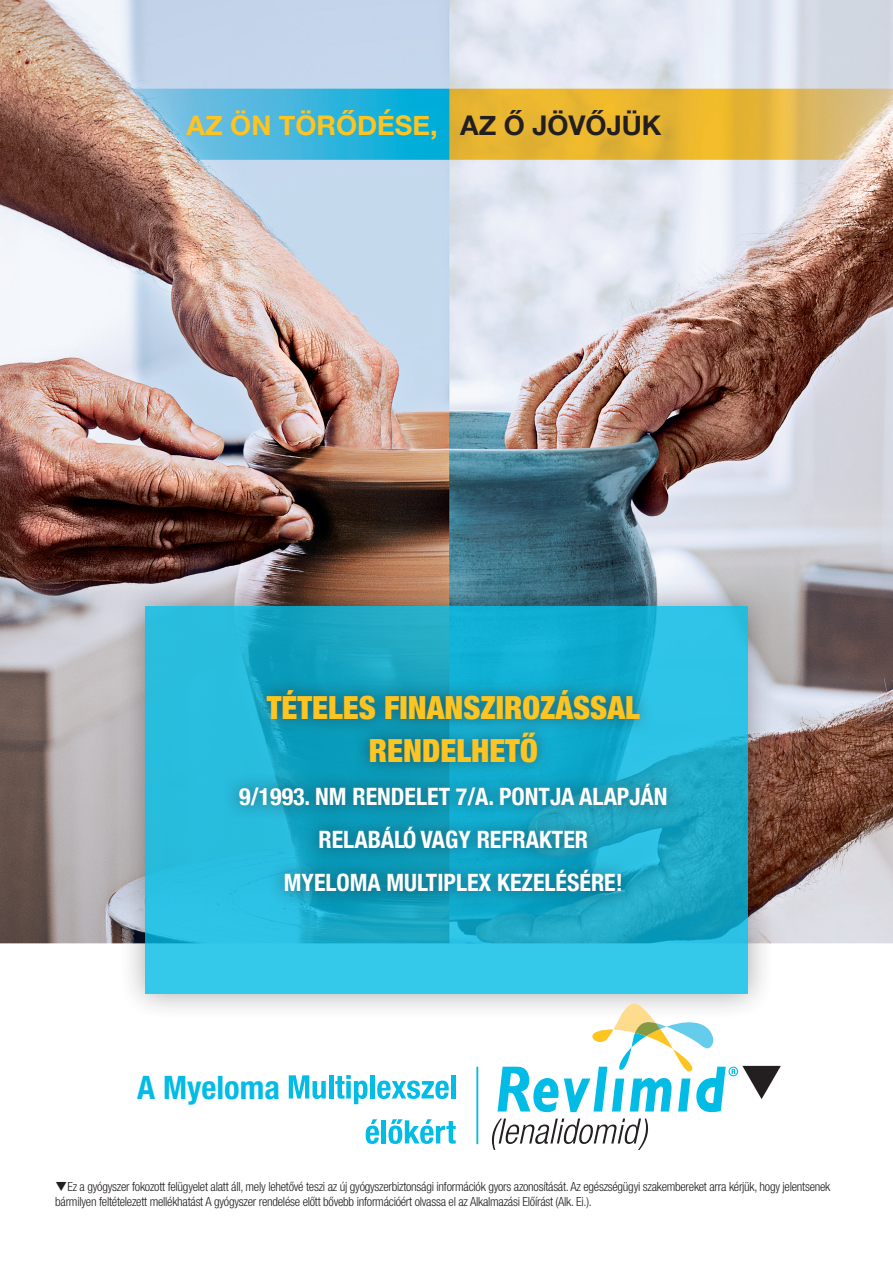
<style>
.page{position:relative;width:893px;height:1263px;background:#fff}
.page>*{position:absolute;margin:0;border:0;box-sizing:border-box;transform-origin:0 0}
.t1{font:700 condensed 32.4px "Helvetica Neue LT Pro";color:#02bce5}
.t2{font:900 condensed 31.95px/43px "Helvetica Neue";color:#fec422;text-align:center}
.t3{font:700 27.15px "Helvetica Neue";color:#fec422}
.t4{font:700 condensed 23.85px/43px "Helvetica Neue";color:#fff;text-align:center}
.t5{font:300 condensed 12.6px/15.1px "Helvetica Neue LT Pro";letter-spacing:-.02em;color:#231f20}
.s1{color:#231f20}
</style>
<div class="page">
<img style="left:0;top:0;width:893px;height:943px">
<div style="left:117px;top:579px;width:659px;height:443px;background:#231f20;opacity:.5"></div>
<svg style="left:145px;top:607px;width:603px;height:387px;background:#24b7d8"></svg>
<div style="left:224px;top:674px;width:459px;height:234px;background:#231f20;opacity:.6"></div>
<svg style="left:289px;top:1075px;width:37px;height:24px"></svg>
<hr style="left:329px;top:1075px;width:4px;height:23px;background:#02bce5">
<svg style="left:335px;top:1075px;width:33px;height:29px"></svg>
<div style="left:370px;top:1075px;width:5px;height:23px;background:#02bce5"></div>
<svg style="left:377px;top:1081px;width:72px;height:18px"></svg>
<div style="left:451px;top:1075px;width:5px;height:23px;background:#02bce5"></div>
<svg style="left:366px;top:1119px;width:13px;height:25px"></svg>
<div style="left:381px;top:1120px;width:5px;height:23px;background:#02bce5"></div>
<svg style="left:389px;top:1119px;width:67px;height:25px"></svg>
<hr style="left:476px;top:1067px;width:2px;height:77px;background:#02bce5">
<svg style="left:492px;top:1118px;width:156px;height:32px"></svg>
<svg style="left:498px;top:1003px;width:283px;height:109px"></svg>
<h3 class="t3" style="left:187px;top:104px;width:476px">AZ ÖN TÖRŐDÉSE, <span class="s1">AZ Ő JÖVŐJÜK</span></h3>
<h2 class="t2" style="left:267px;top:684px;width:375px">TÉTELES FINANSZIROZÁSSAL<br>RENDELHETŐ</h2>
<h3 class="t4" style="left:239px;top:774px;width:430px">9/1993. NM RENDELET 7/A. PONTJA ALAPJÁN<br>RELABÁLÓ VAGY REFRAKTER<br>MYELOMA MULTIPLEX KEZELÉSÉRE!</h3>
<h1 class="t1" style="left:137px;top:1067px;width:144px">A Myeloma</h1>
<p class="t5" style="left:55px;top:1179px;width:777px">❑Ez a gyógyszer fokozott felügyelet alatt áll, mely lehetővé teszi az új gyógyszerbiztonsági információk gyors azonosítását. Az egészségügyi szakembereket arra kérjük, hogy jelentsenek bármilyen feltételezett mellékhatást A gyógyszer rendelése előtt bővebb információért olvassa el az Alkalmazási Előírást (Alk. Ei.).</p>
</div>
